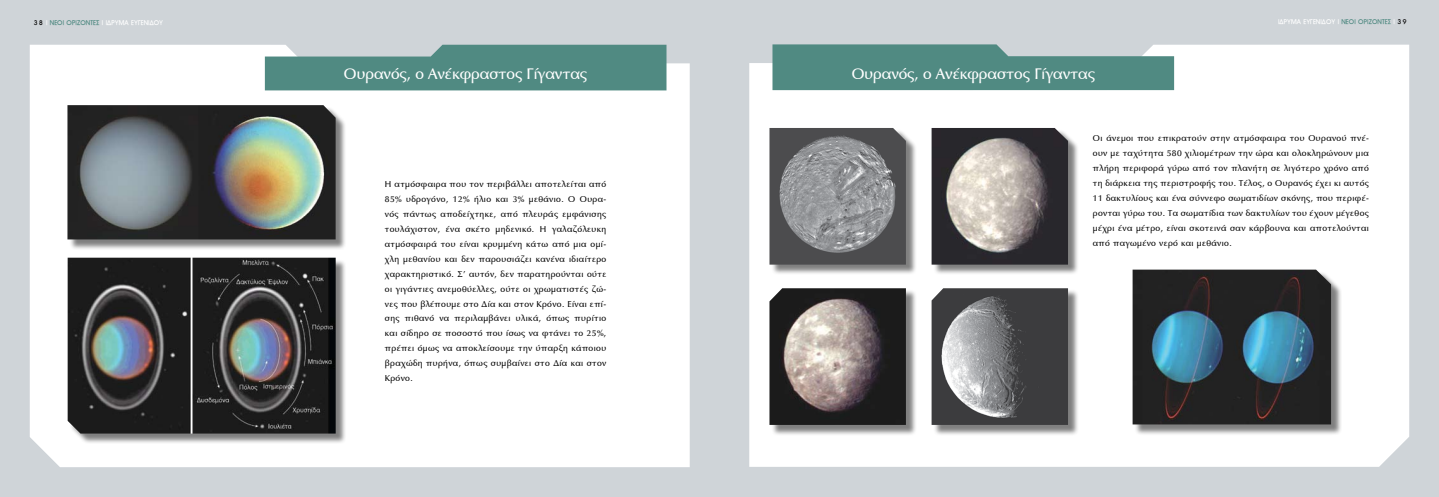
<style>
.page{position:relative;width:1439px;height:497px;background:#fff}
.page>*{position:absolute;margin:0;border:0;box-sizing:border-box;transform-origin:0 0}
.t1{font:15.75px "UB Optima";color:#fff}
.t2{font:8.75px/14.9px "UB Optima";letter-spacing:.045em;color:#000;text-align:justify}
.t3{font:7px "UB Front Bold";color:#fff}
.s1{color:#000}
.s2{color:#508a82}
</style>
<div class="page">
<div style="left:0;top:0;width:720px;height:496px;background:#cfd4d8"></div>
<div style="left:30px;top:45px;width:660px;height:421px;background:#fff"></div>
<svg style="left:265px;top:45px;width:401px;height:45px;background:#5e928c"></svg>
<div style="left:719px;top:0;width:720px;height:496px;background:#cfd4d8"></div>
<div style="left:749px;top:45px;width:660px;height:421px;background:#fff"></div>
<svg style="left:772px;top:44px;width:402px;height:46px;background:#60938d"></svg>
<div style="left:69px;top:258px;width:281px;height:189px;background:#000;opacity:.5"></div>
<img style="left:68px;top:257px;width:268px;height:176px">
<div style="left:69px;top:106px;width:281px;height:148px;background:#000;opacity:.5"></div>
<img style="left:67px;top:105px;width:269px;height:134px">
<div style="left:771px;top:129px;width:150px;height:150px;background:#000;opacity:.5"></div>
<img style="left:769px;top:128px;width:137px;height:136px">
<div style="left:933px;top:129px;width:150px;height:150px;background:#000;opacity:.5"></div>
<img style="left:931px;top:128px;width:137px;height:136px">
<div style="left:771px;top:289px;width:150px;height:150px;background:#000;opacity:.5"></div>
<img style="left:769px;top:288px;width:137px;height:136px">
<div style="left:933px;top:289px;width:150px;height:150px;background:#000;opacity:.5"></div>
<img style="left:931px;top:288px;width:137px;height:136px">
<div style="left:1134px;top:270px;width:211px;height:168px;background:#000;opacity:.5"></div>
<img style="left:1132px;top:269px;width:199px;height:155px">
<p class="t3" style="left:33px;top:18px;width:131px"><span class="s1">38</span> Ι <span class="s2">ΝΕΟΙ ΟΡΙΖΟΝΤΕΣ</span> Ι ΙΔΡΥΜΑ ΕΥΓΕΝΙΔΟΥ</p>
<p class="t3" style="left:1277px;top:18px;width:131px">ΙΔΡΥΜΑ ΕΥΓΕΝΙΔΟΥ Ι <span class="s2">ΝΕΟΙ ΟΡΙΖΟΝΤΕΣ</span> Ι <span class="s1">39</span></p>
<h1 class="t1" style="left:344px;top:65px;width:245px">Ουρανός, ο Ανέκφραστος Γίγαντας</h1>
<h1 class="t1" style="left:851px;top:65px;width:245px">Ουρανός, ο Ανέκφραστος Γίγαντας</h1>
<p class="t2" style="left:385px;top:177px;width:223px">Η ατμόσφαιρα που τον περιβάλλει αποτελείται από 85% υδρογόνο, 12% ήλιο και 3% μεθάνιο. Ο Ουρα&shy;νός πάντως αποδείχτηκε, από πλευράς εμφάνισης τουλάχιστον, ένα σκέτο μηδενικό. Η γαλαζόλευκη ατμόσφαιρά του είναι κρυμμένη κάτω από μια ομί&shy;χλη μεθανίου και δεν παρουσιάζει κανένα ιδιαίτερο χαρακτηριστικό. Σ’ αυτόν, δεν παρατηρούνται ούτε οι γιγάντιες ανεμοθύελλες, ούτε οι χρωματιστές ζώ&shy;νες που βλέπουμε στο Δία και στον Κρόνο. Είναι επί&shy;σης πιθανό να περιλαμβάνει υλικά, όπως πυρίτιο και σίδηρο σε ποσοστό που ίσως να φτάνει το 25%, πρέπει όμως να αποκλείσουμε την ύπαρξη κάποιου βραχώδη πυρήνα, όπως συμβαίνει στο Δία και στον Κρόνο.</p>
<p class="t2" style="left:1093px;top:131px;width:277px">Οι άνεμοι που επικρατούν στην ατμόσφαιρα του Ουρανού πνέ&shy;ουν με ταχύτητα 580 χιλιομέτρων την ώρα και ολοκληρώνουν μια πλήρη περιφορά γύρω από τον πλανήτη σε λιγότερο χρόνο από τη διάρκεια της περιστροφής του. Τέλος, ο Ουρανός έχει κι αυτός 11 δακτυλίους και ένα σύννεφο σωματιδίων σκόνης, που περιφέ&shy;ρονται γύρω του. Τα σωματίδια των δακτυλίων του έχουν μέγεθος μέχρι ένα μέτρο, είναι σκοτεινά σαν κάρβουνα και αποτελούνται από παγωμένο νερό και μεθάνιο.</p>
</div>
